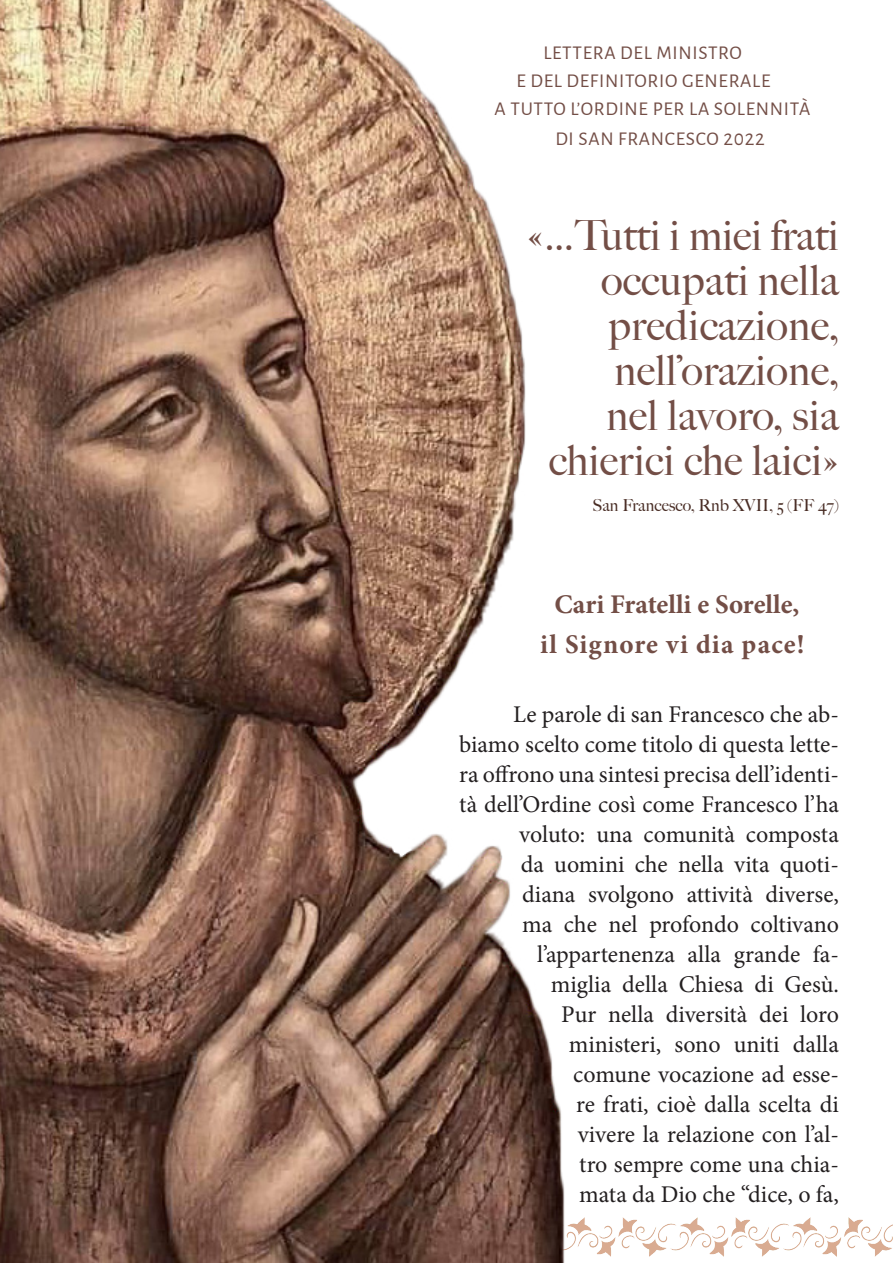
<style>
.page{position:relative;width:893px;height:1263px;background:#fff}
.page>*{position:absolute;margin:0;border:0;box-sizing:border-box;transform-origin:0 0}
.t1{font:42px/45px "Big Caslon Rom";letter-spacing:.01em;color:#734e46;text-align:right}
.sottotitoli{font:700 27px "Minion Pro";letter-spacing:.01em;color:#734e46}
.sottotitoli-2{font:700 27px "Minion Pro";letter-spacing:.04em;color:#734e46}
.t2{font:24px/30px "Minion Pro";color:#231f20;text-align:right}
.t3{font:19.5px "Alegreya Sans SC";letter-spacing:.035em;color:#734e46}
.t4{font:16.5px "Big Caslon Rom";letter-spacing:.01em;color:#492d25}
</style>
<div class="page">
<img style="left:568px;top:1218px;width:325px;height:38px">
<img style="left:0;top:0;width:568px;height:1263px">
<p class="t3" style="left:543px;top:40px;width:200px">LETTERA DEL MINISTRO</p>
<p class="t3" style="left:516px;top:68px;width:255px">E DEL DEFINITORIO GENERALE</p>
<p class="t3" style="left:494px;top:96px;width:317px">A TUTTO L’ORDINE PER LA SOLENNITÀ</p>
<p class="t3" style="left:555px;top:125px;width:211px">DI SAN FRANCESCO 2022</p>
<p class="t1" style="left:527px;top:213px;width:314px">«…Tutti i miei frati occupati nella</p>
<p class="t1" style="left:609px;top:303px;width:232px;text-align:left">predicazione, nell’orazione,</p>
<p class="t1" style="left:549px;top:393px;width:292px">nel lavoro, sia chierici che laici»</p>
<p class="t4" style="left:593px;top:496px;width:248px">San Francesco, Rnb XVII, 5 (FF 47)</p>
<p class="sottotitoli" style="left:554px;top:588px;width:246px">Cari Fratelli e Sorelle,</p>
<p class="sottotitoli-2" style="left:540px;top:628px;width:266px">il Signore vi dia pace!</p>
<p class="t2" style="left:459px;top:699px;width:381px">Le parole di san Francesco che ab&shy;biamo scelto come titolo di questa lette&shy;ra offrono una sintesi precisa dell’identi&shy;tà dell’Ordine così come Francesco l’ha voluto: una comunità composta<br>da uomini che nella vita quoti-<br>diana svolgono attività diverse,<br>ma che nel profondo coltivano l’appartenenza alla grande fa-<br>miglia della Chiesa di Gesù.<br>Pur nella diversità dei loro<br>ministeri, sono uniti dalla<br>comune vocazione ad esse-<br>re frati, cioè dalla scelta di<br>vivere la relazione con l’al-<br>tro sempre come una chia-<br>mata da Dio che “dice, o fa,</p>
</div>
